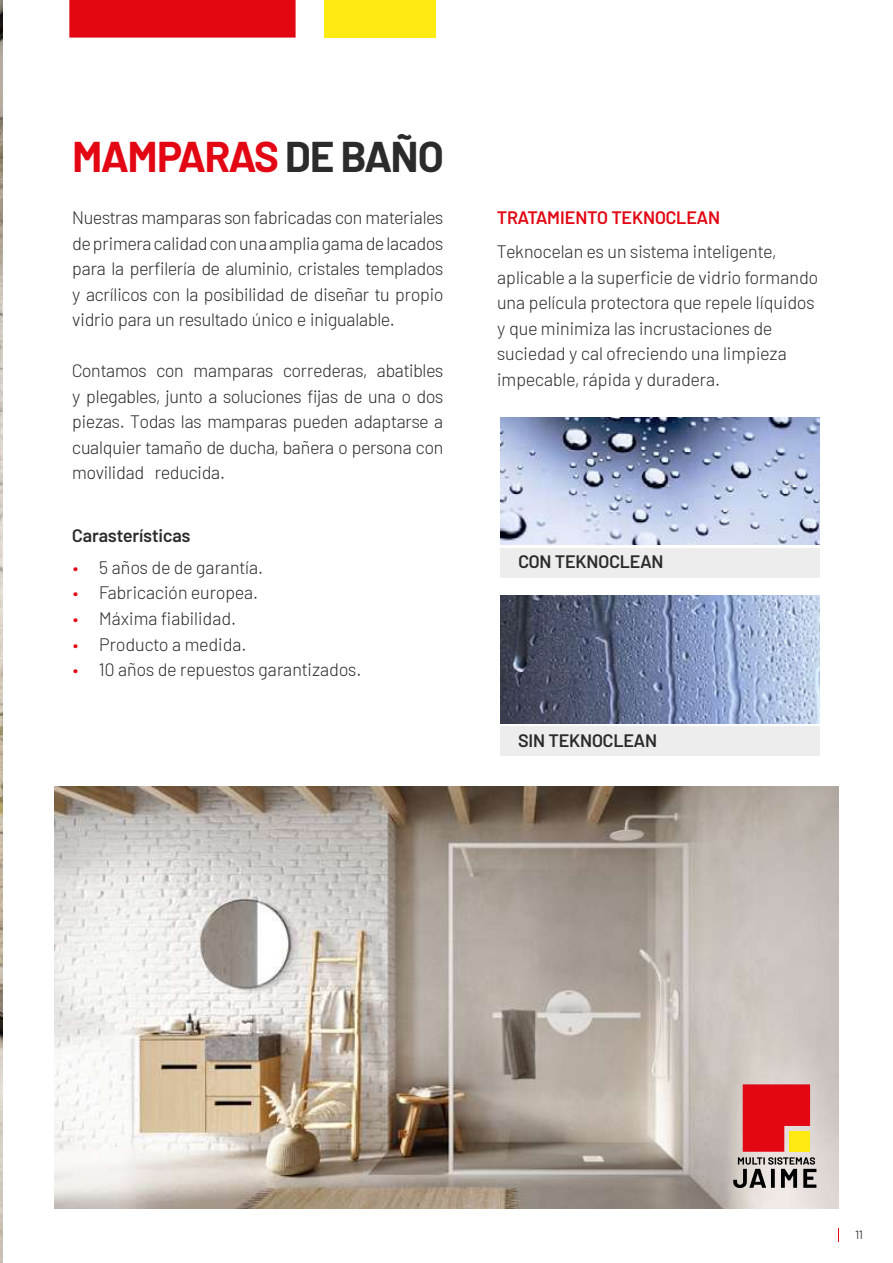
<style>
.page{position:relative;width:893px;height:1263px;background:#fff}
.page>*{position:absolute;margin:0;border:0;box-sizing:border-box;transform-origin:0 0}
.t1{font:700 42px "Barlow";letter-spacing:-.025em;color:#e30613}
.t2{font:300 18px/25.5px "Barlow";color:#2b2b2b;text-align:justify}
.t3{font:600 18px "Barlow";color:#2b2b2b}
.t4{font:600 18px "Barlow";color:#e30613}
.t5{font:12px "Barlow";color:#3c3c3b}
.s1{color:#2b2b2b}
.s2{color:#e30613}
</style>
<div class="page">
<svg style="left:838px;top:1228px;width:1px;height:13px"></svg>
<img style="left:0;top:0;width:3px;height:1263px">
<svg style="left:69px;top:0;width:367px;height:38px;background:#ec6026"></svg>
<img style="left:500px;top:417px;width:320px;height:128px">
<img style="left:500px;top:596px;width:320px;height:127px">
<div style="left:500px;top:548px;width:320px;height:30px;background:#ededed"></div>
<div style="left:500px;top:726px;width:320px;height:30px;background:#ededed"></div>
<img style="left:54px;top:787px;width:784px;height:422px">
<svg style="left:733px;top:1084px;width:83px;height:104px;background:#c9625b"></svg>
<h1 class="t1" style="left:72px;top:125px;width:373px">MAMPARAS <span class="s1">DE BAÑO</span></h1>
<p class="t2" style="left:72px;top:204px;width:373px">Nuestras mamparas son fabricadas con materiales de primera calidad con una amplia gama de lacados para la perfilería de aluminio, cristales templados y acrílicos con la posibilidad de diseñar tu propio vidrio para un resultado único e inigualable.</p>
<p class="t2" style="left:72px;top:357px;width:373px">Contamos con mamparas correderas, abatibles y plegables, junto a soluciones fijas de una o dos piezas. Todas las mamparas pueden adaptarse a cualquier tamaño de ducha, bañera o persona con movilidad reducida.</p>
<p class="t3" style="left:72px;top:522px;width:120px">Carasterísticas</p>
<p class="t2" style="left:72px;top:553px;width:192px"><span class="s2">•</span> 5 años de de garantía.</p>
<p class="t2" style="left:72px;top:579px;width:188px"><span class="s2">•</span> Fabricación europea.</p>
<p class="t2" style="left:72px;top:604px;width:165px"><span class="s2">•</span> Máxima fiabilidad.</p>
<p class="t2" style="left:72px;top:630px;width:176px"><span class="s2">•</span> Producto a medida.</p>
<p class="t2" style="left:72px;top:655px;width:291px"><span class="s2">•</span> 10 años de repuestos garantizados.</p>
<p class="t4" style="left:497px;top:205px;width:225px">TRATAMIENTO TEKNOCLEAN</p>
<p class="t2" style="left:497px;top:238px;width:322px;text-align:left">Teknocelan es un sistema inteligente, aplicable a la superficie de vidrio formando una película protectora que repele líquidos y que minimiza las incrustaciones de suciedad y cal ofreciendo una limpieza impecable, rápida y duradera.</p>
<p class="t3" style="left:518px;top:549px;width:147px">CON TEKNOCLEAN</p>
<p class="t3" style="left:518px;top:727px;width:140px">SIN TEKNOCLEAN</p>
<p class="t5" style="left:855px;top:1226px;width:9px">11</p>
</div>
